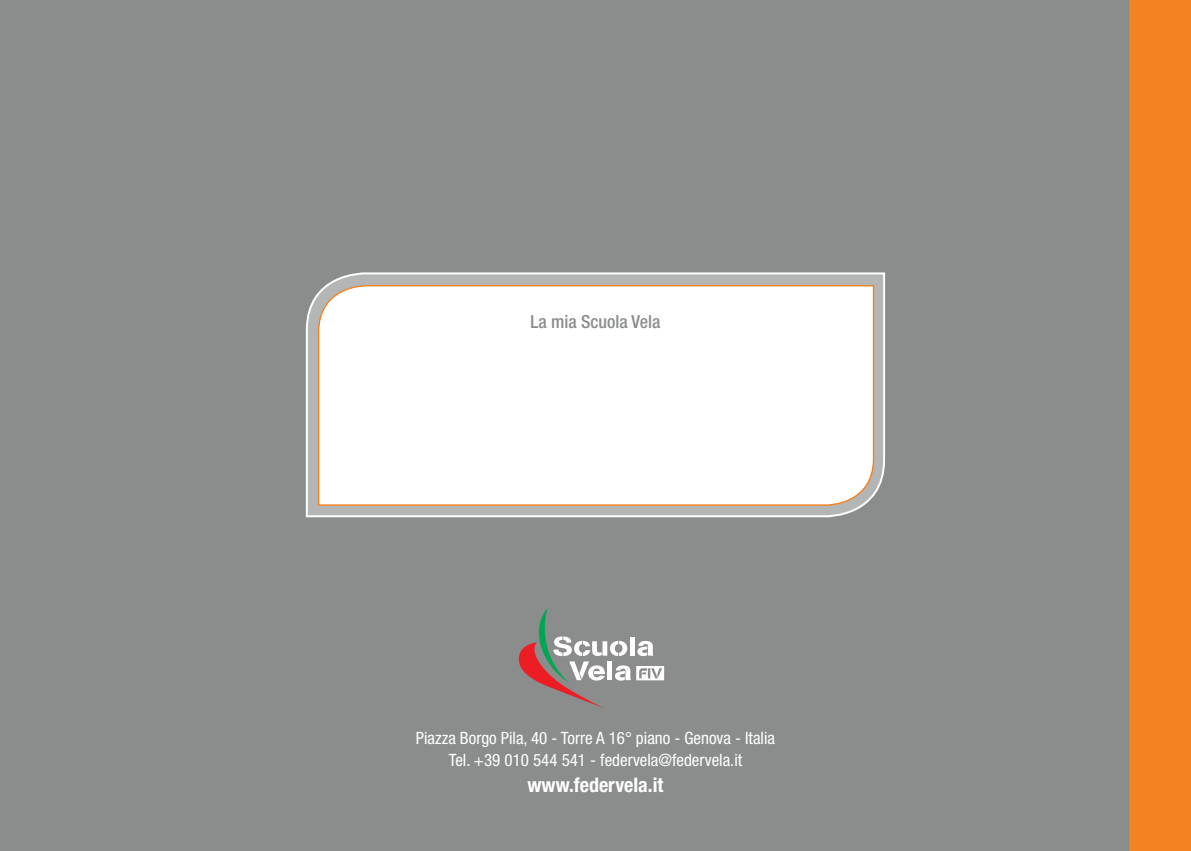
<style>
.page{position:relative;width:1191px;height:851px;background:#fff}
.page>*{position:absolute;margin:0;border:0;box-sizing:border-box;transform-origin:0 0}
.t1{font:700 condensed 20px "Helvetica Neue";color:#fff}
.t2{font:500 condensed 18px "Helvetica Neue";color:#8b8d8d}
.t3{font:condensed 17px/22px "Helvetica Neue";color:#fff;text-align:center}
</style>
<div class="page">
<div style="left:0;top:0;width:1190px;height:850px;background:#8b8d8d"></div>
<div style="left:1129px;top:0;width:61px;height:850px;background:#f58220"></div>
<svg style="left:518px;top:608px;width:146px;height:100px"></svg>
<svg style="left:305px;top:272px;width:581px;height:246px;background:#bbbcbc"></svg>
<div style="left:317px;top:284px;width:558px;height:222px;background:#fff"></div>
<p class="t2" style="left:530px;top:311px;width:131px">La mia Scuola Vela</p>
<p class="t3" style="left:416px;top:727px;width:361px">Piazza Borgo Pila, 40 - Torre A 16° piano - Genova - Italia<br>Tel. +39 010 544 541 - federvela@federvela.it</p>
<p class="t1" style="left:527px;top:773px;width:137px">www.federvela.it</p>
</div>
